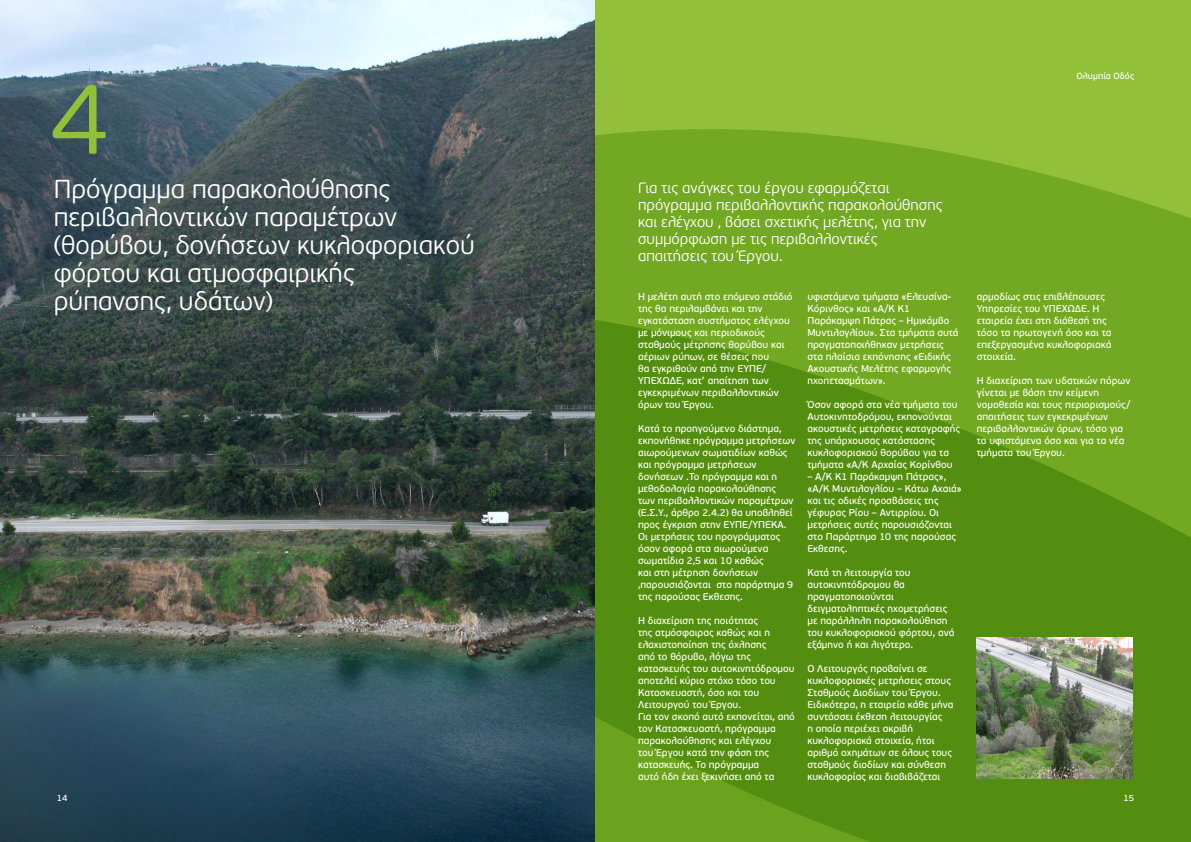
<style>
.page{position:relative;width:1191px;height:842px;background:#fff}
.page>*{position:absolute;margin:0;border:0;box-sizing:border-box;transform-origin:0 0}
.t1{font:300 100px "PF Beau Sans Pro";color:#92c039}
.t2{font:300 26px/28px "PF Beau Sans Pro";color:#fff}
.t3{font:300 15px/17px "PF Beau Sans Pro";color:#fff}
.t4{font:10px/12px "PF Beau Sans Pro Bbook";color:#fff}
.t5{font:9px "PF Beau Sans Pro Bbook";color:#fff}
</style>
<div class="page">
<img style="left:0;top:0;width:595px;height:842px">
<div style="left:595px;top:0;width:596px;height:842px;background:#92c039"></div>
<svg style="left:595px;top:129px;width:596px;height:179px;background:#76ab25"></svg>
<svg style="left:595px;top:308px;width:596px;height:534px;background:#5b9415"></svg>
<img style="left:977px;top:637px;width:155px;height:142px">
<h1 class="t1" style="left:50px;top:62px;width:60px">4</h1>
<h2 class="t2" style="left:54px;top:176px;width:422px">Πρόγραµµα παρακολούθησης περιβαλλοντικών παραµέτρων (θορύβου, δονήσεων κυκλοφοριακού φόρτου και ατµοσφαιρικής ρύπανσης, υδάτων)</h2>
<p class="t5" style="left:1076px;top:70px;width:59px">Ολυμπία Οδός</p>
<h3 class="t3" style="left:638px;top:179px;width:306px">Για τις ανάγκες του έργου εφαρμόζεται πρόγραμμα περιβαλλοντικής παρακολούθησης και ελέγχου , βάσει σχετικής μελέτης, για την συμμόρφωση με τις περιβαλλοντικές απαιτήσεις του Έργου.</h3>
<p class="t4" style="left:638px;top:291px;width:156px">Η μελέτη αυτή στο επόμενο στάδιό της θα περιλαμβάνει και την εγκατάσταση συστήματος ελέγχου με μόνιμους και περιοδικούς σταθμούς μέτρησης θορύβου και αέριων ρύπων, σε θέσεις που<br>θα εγκριθούν από την ΕΥΠΕ/<br>ΥΠΕΧΩΔΕ, κατ’ απαίτηση των εγκεκριμένων περιβαλλοντικών όρων του Έργου.</p>
<p class="t4" style="left:638px;top:423px;width:159px">Κατά το προηγούμενο διάστημα, εκπονήθηκε πρόγραμμα μετρήσεων αιωρούμενων σωματιδίων καθώς και πρόγραμμα μετρήσεων δονήσεων .Το πρόγραμμα και η μεθοδολογία παρακολούθησης των περιβαλλοντικών παραμέτρων (Ε.Σ.Υ., άρθρο 2.4.2) θα υποβληθεί προς έγκριση στην ΕΥΠΕ/ΥΠΕΚΑ.<br>Οι μετρήσεις του προγράμματος όσον αφορά στα αιωρούμενα σωματίδια 2,5 και 10 καθώς<br>και στη μέτρηση δονήσεων ,παρουσιάζονται στο παράρτημα 9 της παρούσας Εκθεσης.</p>
<p class="t4" style="left:638px;top:615px;width:158px">Η διαχείριση της ποιότητας<br>της ατμόσφαιρας καθώς και η ελαχιστοποίηση της όχλησης<br>από το θόρυβο, λόγω της κατασκευής του αυτοκινητόδρομου αποτελεί κύριο στόχο τόσο του<br>Κατασκευαστή, όσο και του<br>Λειτουργού του Έργου.<br>Για τον σκοπό αυτό εκπονείται, από τον Κατασκευαστή, πρόγραμμα παρακολούθησης και ελέγχου<br>του Έργου κατά την φάση της κατασκευής. Το πρόγραμμα<br>αυτό ήδη έχει ξεκινήσει από τα</p>
<p class="t4" style="left:807px;top:291px;width:153px">υφιστάμενα τμήματα «Ελευσίνα-<br>Κόρινθος» και «Α/Κ Κ1<br>Παράκαμψη Πάτρας – Ημικόμβο<br>Μυντιλογλίου». Στα τμήματα αυτά πραγματοποιήθηκαν μετρήσεις στα πλαίσια εκπόνησης «Ειδικής<br>Ακουστικής Μελέτης εφαρμογής ηχοπετασμάτων».</p>
<p class="t4" style="left:807px;top:399px;width:154px">Όσον αφορά στα νέα τμήματα του<br>Αυτοκινητοδρόμου, εκπονούνται ακουστικές μετρήσεις καταγραφής της υπάρχουσας κατάστασης κυκλοφοριακού θορύβου για τα τμήματα «Α/Κ Αρχαίας Κορίνθου</p>
<p class="t4" style="left:807px;top:471px;width:156px">– Α/Κ Κ1 Παράκαμψη Πάτρας», «Α/Κ Μυντιλογλίου – Κάτω Αχαιά» και τις οδικές προσβάσεις της γέφυρας Ρίου – Αντιρρίου. Οι μετρήσεις αυτές παρουσιάζονται στο Παράρτημα 10 της παρούσας<br>Εκθεσης.</p>
<p class="t4" style="left:807px;top:567px;width:148px">Κατά τη λειτουργία του αυτοκινητόδρομου θα πραγματοποιούνται δειγματοληπτικές ηχομετρήσεις με παράλληλη παρακολούθηση του κυκλοφοριακού φόρτου, ανά εξάμηνο ή και λιγότερο.</p>
<p class="t4" style="left:807px;top:663px;width:147px">Ο Λειτουργός προβαίνει σε κυκλοφοριακές μετρήσεις στους<br>Σταθμούς Διοδίων του Έργου.<br>Ειδικότερα, η εταιρεία κάθε μήνα συντάσσει έκθεση λειτουργίας<br>η οποία περιέχει ακριβή κυκλοφοριακά στοιχεία, ήτοι αριθμό οχημάτων σε όλους τους σταθμούς διοδίων και σύνθεση κυκλοφορίας και διαβιβάζεται</p>
<p class="t4" style="left:976px;top:291px;width:136px">αρμοδίως στις επιβλέπουσες<br>Υπηρεσίες του ΥΠΕΧΩΔΕ. Η εταιρεία έχει στη διάθεσή της τόσο τα πρωτογενή όσο και τα επεξεργασμένα κυκλοφοριακά στοιχεία.</p>
<p class="t4" style="left:976px;top:375px;width:155px">Η διαχείριση των υδατικών πόρων γίνεται με βάση την κείμενη νομοθεσία και τους περιορισμούς/ απαιτήσεις των εγκεκριμένων περιβαλλοντικών όρων, τόσο για τα υφιστάμενα όσο και για τα νέα τμήματα του Έργου.</p>
<p class="t5" style="left:57px;top:793px;width:12px">14</p>
<p class="t5" style="left:1123px;top:793px;width:12px">15</p>
</div>
